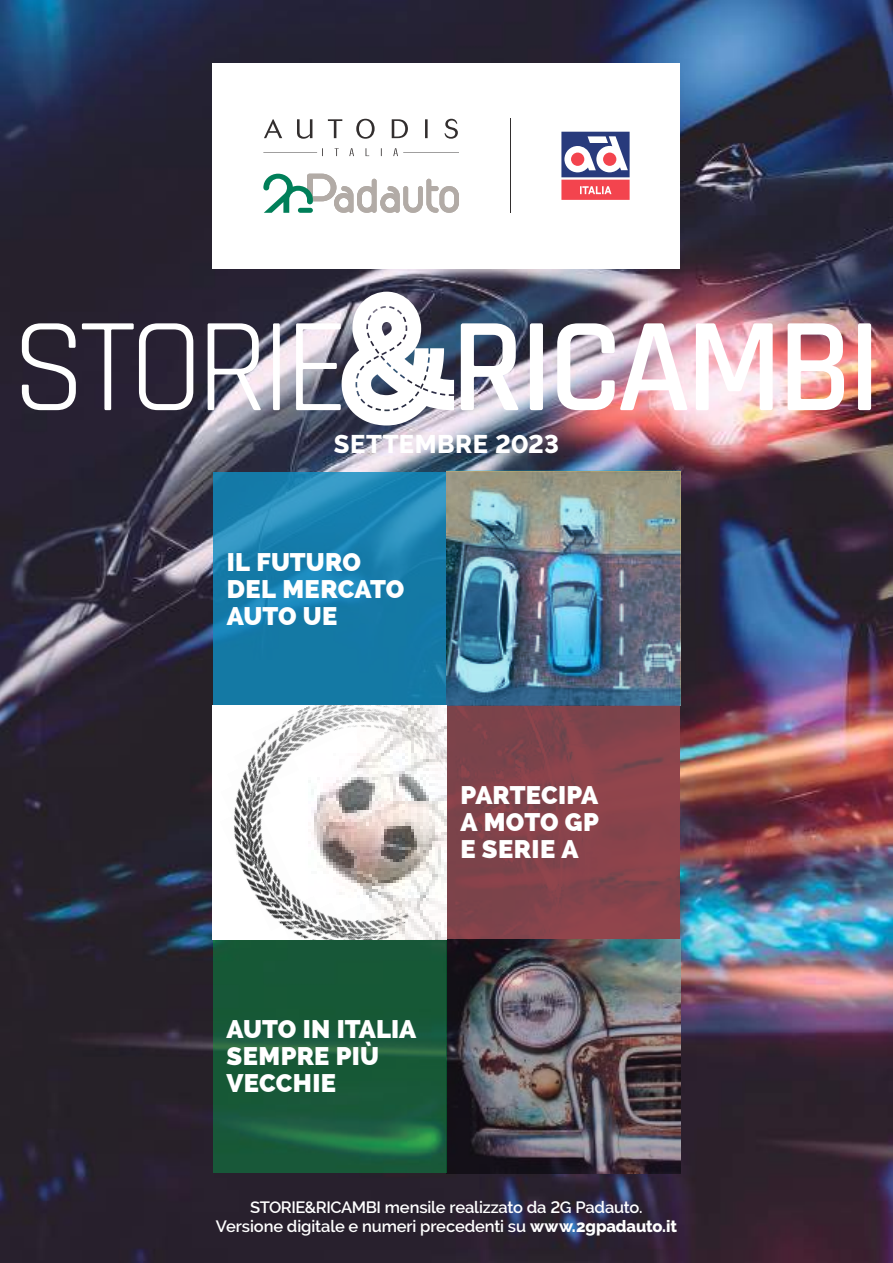
<style>
.page{position:relative;width:893px;height:1263px;background:#fff}
.page>*{position:absolute;margin:0;border:0;box-sizing:border-box;transform-origin:0 0}
.t1{font:800 25.5px/27px "Raleway";letter-spacing:.005em;color:#fff}
.t2{font:800 25.5px "Raleway";letter-spacing:.02em;color:#fff}
.t3{font:600 16.5px/19.5px "Raleway";letter-spacing:-.01em;color:#fff;text-align:center}
.s1{font-weight:800}
</style>
<div class="page">
<img style="left:0;top:0;width:893px;height:1263px">
<img style="left:22px;top:292px;width:849px;height:133px">
<div style="left:213px;top:63px;width:467px;height:206px;background:#fff"></div>
<hr style="left:510px;top:119px;width:1px;height:94px;background:#322e2e">
<svg style="left:263px;top:119px;width:196px;height:37px"></svg>
<svg style="left:561px;top:132px;width:69px;height:68px"></svg>
<svg style="left:263px;top:174px;width:196px;height:39px"></svg>
<div style="left:446px;top:705px;width:234px;height:234px;background:#85434b"></div>
<img style="left:446px;top:939px;width:234px;height:234px">
<svg style="left:213px;top:472px;width:233px;height:233px;background:#197fad"></svg>
<svg style="left:213px;top:939px;width:233px;height:234px;background:#1a5c3b"></svg>
<img style="left:446px;top:472px;width:234px;height:234px">
<svg style="left:213px;top:705px;width:234px;height:234px"></svg>
<img style="left:354px;top:904px;width:54px;height:35px">
<img style="left:324px;top:902px;width:30px;height:37px">
<img style="left:391px;top:898px;width:23px;height:31px">
<img style="left:227px;top:768px;width:97px;height:171px">
<img style="left:220px;top:786px;width:87px;height:153px">
<img style="left:337px;top:903px;width:30px;height:24px">
<img style="left:220px;top:816px;width:63px;height:115px">
<img style="left:301px;top:896px;width:18px;height:18px">
<img style="left:413px;top:714px;width:34px;height:78px">
<img style="left:233px;top:750px;width:41px;height:67px">
<img style="left:378px;top:707px;width:41px;height:42px">
<img style="left:245px;top:744px;width:35px;height:55px">
<img style="left:366px;top:705px;width:35px;height:38px">
<img style="left:402px;top:705px;width:36px;height:26px">
<img style="left:252px;top:721px;width:47px;height:60px">
<img style="left:354px;top:705px;width:30px;height:37px">
<img style="left:276px;top:705px;width:78px;height:53px">
<svg style="left:396px;top:705px;width:18px;height:2px"></svg>
<h1 class="t2" style="left:334px;top:429px;width:226px">SETTEMBRE 2023</h1>
<h1 class="t1" style="left:227px;top:548px;width:179px">IL FUTURO<br>DEL MERCATO<br>AUTO UE</h1>
<h1 class="t1" style="left:460px;top:782px;width:140px;text-align:justify">PARTECIPA A MOTO GP E SERIE A</h1>
<h1 class="t1" style="left:227px;top:1016px;width:191px">AUTO IN ITALIA<br>SEMPRE PIÙ<br>VECCHIE</h1>
<p class="t3" style="left:216px;top:1197px;width:462px">STORIE&amp;RICAMBI mensile realizzato da 2G Padauto.<br>Versione digitale e numeri precedenti su <span class="s1">www.2gpadauto.it</span></p>
</div>
